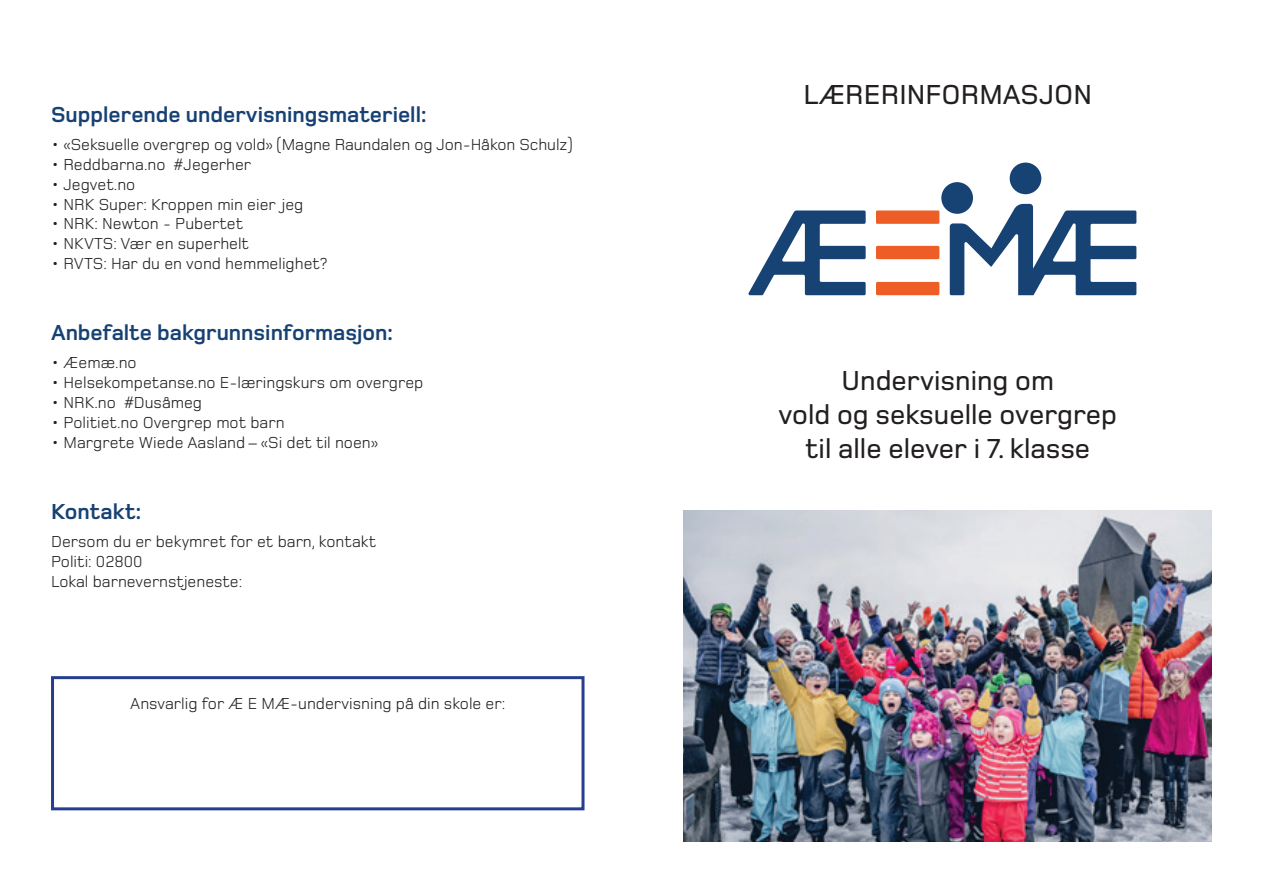
<style>
.page{position:relative;width:1263px;height:893px;background:#fff}
.page>*{position:absolute;margin:0;border:0;box-sizing:border-box;transform-origin:0 0}
.t1{font:500 28.5px/34.2px "Foundry Monoline";color:#231f20;text-align:center}
.t2{font:700 22.5px "Foundry Monoline";color:#174173}
.t3{font:16.5px/19.8px "Foundry Monoline";color:#231f20}
</style>
<div class="page">
<svg style="left:748px;top:210px;width:118px;height:85px"></svg>
<div style="left:876px;top:282px;width:63px;height:13px;background:#ed5d25;border-radius:2px"></div>
<div style="left:876px;top:210px;width:63px;height:14px;background:#ed5d25"></div>
<div style="left:876px;top:246px;width:63px;height:13px;background:#ed5d25;border-radius:2px"></div>
<div style="left:1010px;top:163px;width:31px;height:31px;background:#174274;border-radius:50%"></div>
<div style="left:941px;top:182px;width:32px;height:32px;background:#174274;border-radius:50%"></div>
<svg style="left:950px;top:204px;width:186px;height:91px"></svg>
<div style="left:51px;top:676px;width:533px;height:134px;border:3px solid #253f8e"></div>
<img style="left:684px;top:510px;width:528px;height:332px">
<h2 class="t2" style="left:51px;top:102px;width:377px">Supplerende undervisningsmateriell:</h2>
<p class="t3" style="left:51px;top:135px;width:523px">• «Seksuelle overgrep og vold» (Magne Raundalen og Jon-Håkon Schulz)</p>
<p class="t3" style="left:51px;top:154px;width:202px">• Reddbarna.no #Jegerher</p>
<p class="t3" style="left:51px;top:174px;width:86px">• Jegvet.no</p>
<p class="t3" style="left:51px;top:194px;width:254px">• NRK Super: Kroppen min eier jeg</p>
<p class="t3" style="left:51px;top:214px;width:194px">• NRK: Newton - Pubertet</p>
<p class="t3" style="left:51px;top:234px;width:200px">• NKVTS: Vær en superhelt</p>
<p class="t3" style="left:51px;top:253px;width:277px">• RVTS: Har du en vond hemmelighet?</p>
<h2 class="t2" style="left:51px;top:320px;width:343px">Anbefalte bakgrunnsinformasjon:</h2>
<p class="t3" style="left:51px;top:353px;width:87px">• Æemæ.no</p>
<p class="t3" style="left:51px;top:373px;width:374px">• Helsekompetanse.no E-læringskurs om overgrep</p>
<p class="t3" style="left:51px;top:392px;width:153px">• NRK.no #Dusåmeg</p>
<p class="t3" style="left:51px;top:412px;width:235px">• Politiet.no Overgrep mot barn</p>
<p class="t3" style="left:51px;top:432px;width:329px">• Margrete Wiede Aasland – «Si det til noen»</p>
<h2 class="t2" style="left:51px;top:499px;width:92px">Kontakt:</h2>
<p class="t3" style="left:51px;top:531px;width:327px">Dersom du er bekymret for et barn, kontakt<br>Politi: 02800<br>Lokal barnevernstjeneste:</p>
<p class="t3" style="left:130px;top:693px;width:377px">Ansvarlig for Æ E MÆ-undervisning på din skole er:</p>
<h1 class="t1" style="left:803px;top:78px;width:290px">LÆRERINFORMASJON</h1>
<h1 class="t1" style="left:778px;top:363px;width:340px">Undervisning om<br>vold og seksuelle overgrep til alle elever i 7. klasse</h1>
</div>
